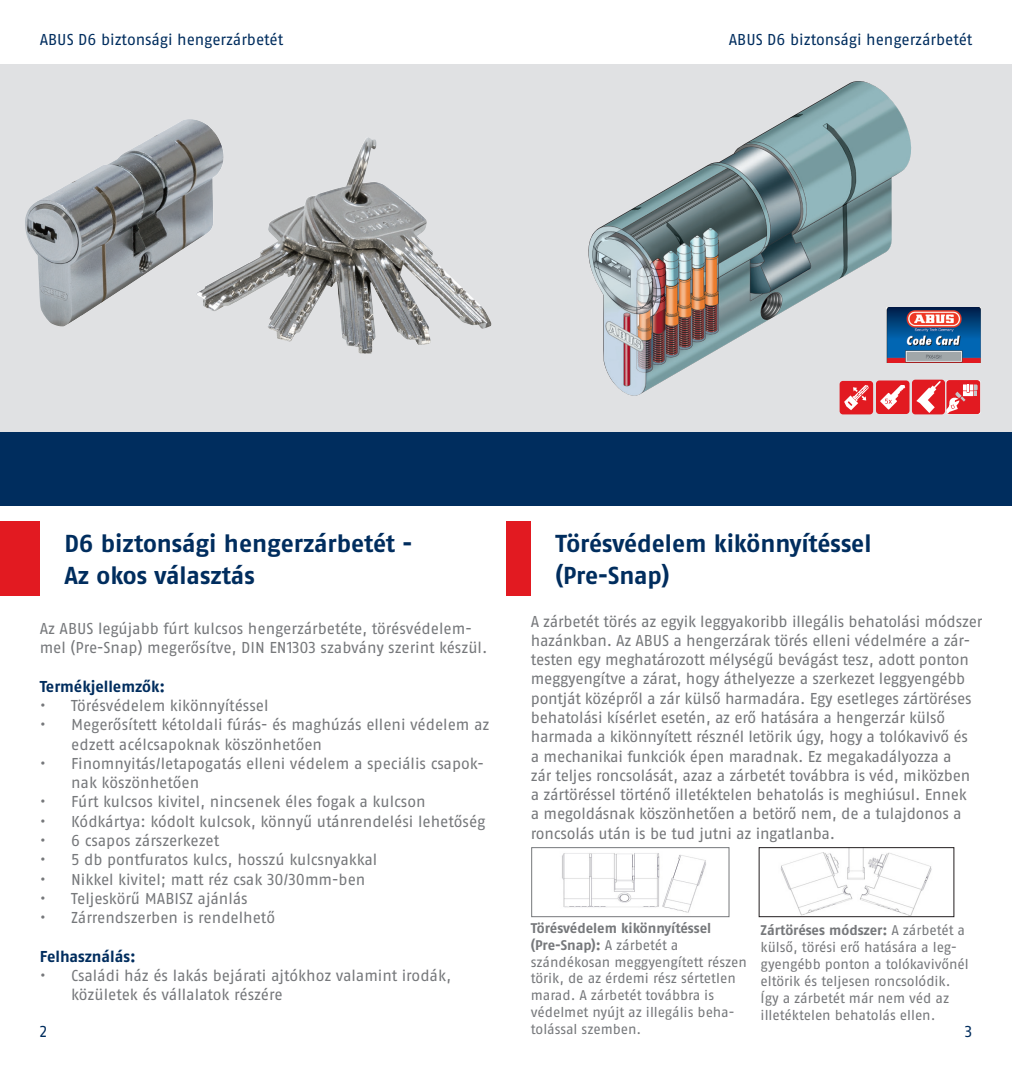
<style>
.page{position:relative;width:1012px;height:1072px;background:#fff}
.page>*{position:absolute;margin:0;border:0;box-sizing:border-box;transform-origin:0 0}
.headline_insides{font:700 24.5px "ABUS Fago Pro";letter-spacing:-.005em;color:#002d5e}
.copy_text{font:15.75px/19.2px "ABUS Fago Pro";letter-spacing:-.01em;color:#76787b}
.page_heading_left{font:15.75px "ABUS Fago Pro";letter-spacing:-.005em;color:#002d5e}
.page_heading_right{font:15.75px "ABUS Fago Pro";letter-spacing:-.005em;color:#002d5e}
.copy_text-2{font:700 15.75px "ABUS Fago Pro";color:#002d5e}
.page_number_left{font:15.75px "ABUS Fago Pro";color:#002d5e}
.page_number_right{font:15.75px "ABUS Fago Pro";color:#002d5e}
.t1{font:14px/16.8px "ABUS Fago Pro";letter-spacing:-.005em;color:#76787b}
.t2{font:700 14px "ABUS Fago Pro";letter-spacing:-.005em;color:#76787b}
.s1{font-weight:700}
</style>
<div class="page">
<div style="left:506px;top:521px;width:25px;height:74px;background:#e21a21"></div>
<div style="left:0;top:521px;width:40px;height:74px;background:#e21a21"></div>
<div style="left:0;top:432px;width:1012px;height:74px;background:#002d5e"></div>
<div style="left:0;top:64px;width:506px;height:368px;background:#e0e1e3"></div>
<img style="left:25px;top:119px;width:413px;height:235px">
<div style="left:506px;top:64px;width:506px;height:368px;background:#e0e1e3"></div>
<img style="left:588px;top:81px;width:325px;height:315px">
<div style="left:840px;top:381px;width:33px;height:33px;background:#e21a21;border-radius:3px"></div>
<svg style="left:844px;top:385px;width:25px;height:25px"></svg>
<div style="left:876px;top:380px;width:33px;height:34px;background:#e21a21;border-radius:3px"></div>
<svg style="left:880px;top:385px;width:25px;height:24px"></svg>
<div style="left:912px;top:379px;width:33px;height:35px;background:#e21a21;border-radius:3px"></div>
<svg style="left:916px;top:380px;width:64px;height:34px"></svg>
<img style="left:886px;top:307px;width:95px;height:55px">
<img style="left:780px;top:849px;width:152px;height:65px">
<div style="left:759px;top:847px;width:195px;height:69px;border:1px solid #231f20"></div>
<img style="left:562px;top:853px;width:144px;height:60px">
<div style="left:531px;top:847px;width:198px;height:69px;border:1px solid #76787b"></div>
<p class="page_heading_left" style="left:40px;top:30px;width:245px">ABUS D6 biztonsági hengerzárbetét</p>
<p class="page_heading_right" style="left:729px;top:30px;width:245px">ABUS D6 biztonsági hengerzárbetét</p>
<p class="headline_insides" style="left:64px;top:529px;width:349px">D6 biztonsági hengerzárbetét -</p>
<p class="headline_insides" style="left:64px;top:560px;width:192px">Az okos választás</p>
<p class="copy_text" style="left:40px;top:619px;width:449px">Az ABUS legújabb fúrt kulcsos hengerzárbetéte, törésvédelem&shy;mel (Pre-Snap) megerősítve, DIN EN1303 szabvány szerint készül.</p>
<p class="copy_text-2" style="left:40px;top:677px;width:127px">Termékjellemzők:</p>
<p class="copy_text" style="left:40px;top:696px;width:230px">• Törésvédelem kikönnyítéssel</p>
<p class="copy_text" style="left:71px;top:715px;width:420px;text-indent:-32px">• Megerősített kétoldali fúrás- és maghúzás elleni védelem az edzett acélcsapoknak köszönhetően</p>
<p class="copy_text" style="left:71px;top:753px;width:414px;text-indent:-32px">• Finomnyitás/letapogatás elleni védelem a speciális csapok&shy;nak köszönhetően</p>
<p class="copy_text" style="left:40px;top:792px;width:387px">• Fúrt kulcsos kivitel, nincsenek éles fogak a kulcson</p>
<p class="copy_text" style="left:40px;top:811px;width:447px">• Kódkártya: kódolt kulcsok, könnyű utánrendelési lehetőség</p>
<p class="copy_text" style="left:40px;top:830px;width:181px">• 6 csapos zárszerkezet</p>
<p class="copy_text" style="left:40px;top:850px;width:339px">• 5 db pontfuratos kulcs, hosszú kulcsnyakkal</p>
<p class="copy_text" style="left:40px;top:869px;width:327px">• Nikkel kivitel; matt réz csak 30/30mm-ben</p>
<p class="copy_text" style="left:40px;top:888px;width:210px">• Teljeskörű MABISZ ajánlás</p>
<p class="copy_text" style="left:40px;top:907px;width:237px">• Zárrendszerben is rendelhető</p>
<p class="copy_text-2" style="left:40px;top:946px;width:97px">Felhasználás:</p>
<p class="copy_text" style="left:71px;top:965px;width:382px;text-indent:-32px">• Családi ház és lakás bejárati ajtókhoz valamint irodák, közületek és vállalatok részére</p>
<p class="headline_insides" style="left:556px;top:529px;width:317px">Törésvédelem kikönnyítéssel</p>
<p class="headline_insides" style="left:556px;top:560px;width:115px">(Pre-Snap)</p>
<p class="copy_text" style="left:531px;top:611px;width:453px">A zárbetét törés az egyik leggyakoribb illegális behatolási módszer hazánkban. Az ABUS a hengerzárak törés elleni védelmére a zár&shy;testen egy meghatározott mélységű bevágást tesz, adott ponton meggyengítve a zárat, hogy áthelyezze a szerkezet leggyengébb pontját középről a zár külső harmadára. Egy esetleges zártöréses behatolási kísérlet esetén, az erő hatására a hengerzár külső harmada a kikönnyített résznél letörik úgy, hogy a tolókavivő és<br>a mechanikai funkciók épen maradnak. Ez megakadályozza a<br>zár teljes roncsolását, azaz a zárbetét továbbra is véd, miközben a zártöréssel történő illetéktelen behatolás is meghiúsul. Ennek<br>a megoldásnak köszönhetően a betörő nem, de a tulajdonos a roncsolás után is be tud jutni az ingatlanba.</p>
<p class="t2" style="left:531px;top:919px;width:182px">Törésvédelem kikönnyítéssel</p>
<p class="t1" style="left:531px;top:936px;width:218px"><span class="s1">(Pre-Snap):</span> A zárbetét a szándékosan meggyengített részen törik, de az érdemi rész sértetlen marad. A zárbetét továbbra is védelmet nyújt az illegális beha&shy;tolással szemben.</p>
<p class="t1" style="left:761px;top:922px;width:210px"><span class="s1">Zártöréses módszer:</span> A zárbetét a külső, törési erő hatására a leg&shy;gyengébb ponton a tolókavivőnél eltörik és teljesen roncsolódik.<br>Így a zárbetét már nem véd az illetéktelen behatolás ellen.</p>
<p class="page_number_left" style="left:40px;top:1022px;width:9px">2</p>
<p class="page_number_right" style="left:965px;top:1022px;width:9px">3</p>
</div>
